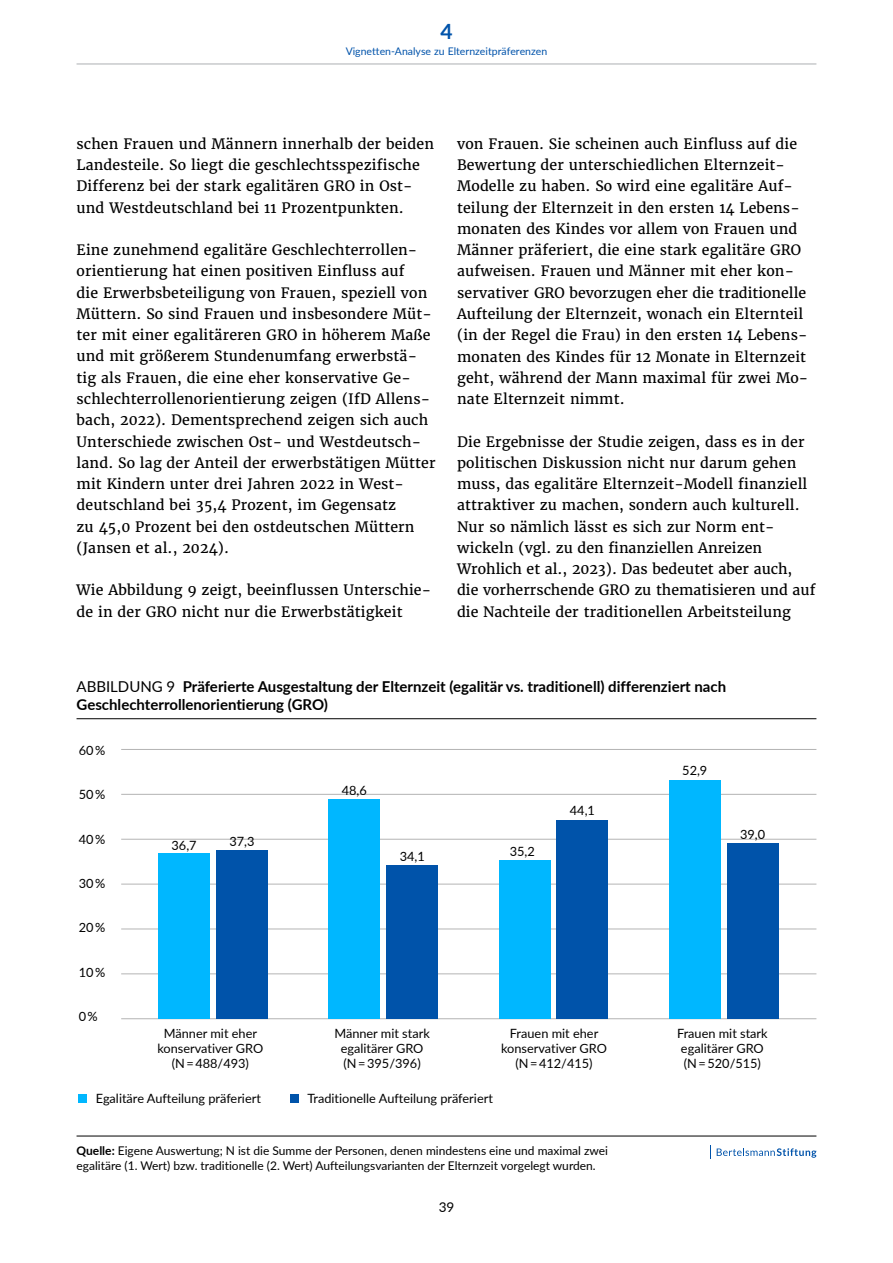
<style>
.page{position:relative;width:893px;height:1263px;background:#fff}
.page>*{position:absolute;margin:0;border:0;box-sizing:border-box;transform-origin:0 0}
.t1{font:700 21px "Lato";color:#0053aa}
.t2{font:700 15px/18px "Lato";color:#000}
.t3{font:14.25px/21.3px "Merriweather";letter-spacing:.01em;color:#000}
.t4{font:13.5px "Lato";color:#000}
.t5{font:12.75px/15px "Lato";color:#000;text-align:center}
.t6{font:12px/15px "Lato";color:#000}
.t7{font:10.5px "Lato";color:#0053aa}
.s1{font-weight:400}
.s2{font-weight:700}
</style>
<div class="page">
<hr style="left:77px;top:64px;width:739px;height:1px;background:#acafb2">
<hr style="left:77px;top:718px;width:739px;height:1px;background:#000">
<hr style="left:121px;top:884px;width:695px;height:1px;background:#b4b4b4">
<hr style="left:121px;top:973px;width:695px;height:1px;background:#b4b4b4">
<hr style="left:121px;top:929px;width:695px;height:1px;background:#b4b4b4">
<hr style="left:121px;top:839px;width:695px;height:1px;background:#b4b4b4">
<hr style="left:121px;top:794px;width:695px;height:1px;background:#b4b4b4">
<hr style="left:121px;top:749px;width:695px;height:1px;background:#b4b4b4">
<hr style="left:121px;top:1018px;width:695px;height:1px;background:#b4b4b4">
<div style="left:79px;top:1095px;width:8px;height:8px;background:#00b7ff"></div>
<div style="left:290px;top:1095px;width:9px;height:8px;background:#0053aa"></div>
<svg style="left:710px;top:1146px;width:1px;height:13px"></svg>
<svg style="left:717px;top:1148px;width:99px;height:10px"></svg>
<hr style="left:77px;top:1136px;width:739px;height:1px;background:#000">
<div style="left:216px;top:851px;width:51px;height:168px;background:#0053aa"></div>
<div style="left:387px;top:865px;width:51px;height:154px;background:#0053aa"></div>
<div style="left:557px;top:820px;width:51px;height:199px;background:#0053aa"></div>
<div style="left:727px;top:843px;width:51px;height:176px;background:#0053aa"></div>
<div style="left:159px;top:853px;width:51px;height:166px;background:#00b7ff"></div>
<div style="left:329px;top:800px;width:51px;height:219px;background:#00b7ff"></div>
<div style="left:499px;top:860px;width:51px;height:159px;background:#00b7ff"></div>
<div style="left:669px;top:780px;width:51px;height:239px;background:#00b7ff"></div>
<h1 class="t1" style="left:440px;top:16px;width:14px">4</h1>
<p class="t7" style="left:346px;top:44px;width:203px">Vignetten-Analyse zu Elternzeitpräferenzen</p>
<p class="t3" style="left:77px;top:133px;width:359px">schen Frauen und Männern innerhalb der beiden Landesteile. So liegt die geschlechtsspezifische Differenz bei der stark egalitären GRO in Ost&shy;und Westdeutschland bei 11 Prozentpunkten.</p>
<p class="t3" style="left:77px;top:239px;width:361px">Eine zunehmend egalitäre Geschlechterrollen&shy;orientierung hat einen positiven Einfluss auf<br>die Erwerbsbeteiligung von Frauen, speziell von Müttern. So sind Frauen und insbesondere Müt&shy;ter mit einer egalitäreren GRO in höherem Maße und mit größerem Stundenumfang erwerbstä&shy;tig als Frauen, die eine eher konservative Ge&shy;schlechterrollenorientierung zeigen (IfD Allens&shy;bach, 2022). Dementsprechend zeigen sich auch Unterschiede zwischen Ost- und Westdeutsch&shy;land. So lag der Anteil der erwerbstätigen Mütter mit Kindern unter drei Jahren 2022 in West&shy;deutschland bei 35,4 Prozent, im Gegensatz<br>zu 45,0 Prozent bei den ostdeutschen Müttern (Jansen et al., 2024).</p>
<p class="t3" style="left:77px;top:580px;width:356px">Wie Abbildung 9 zeigt, beeinflussen Unterschie&shy;de in der GRO nicht nur die Erwerbstätigkeit</p>
<p class="t3" style="left:457px;top:133px;width:353px">von Frauen. Sie scheinen auch Einfluss auf die Bewertung der unterschiedlichen Elternzeit-Modelle zu haben. So wird eine egalitäre Auf&shy;teilung der Elternzeit in den ersten 14 Lebens&shy;monaten des Kindes vor allem von Frauen und Männer präferiert, die eine stark egalitäre GRO aufweisen. Frauen und Männer mit eher kon&shy;servativer GRO bevorzugen eher die traditionelle Aufteilung der Elternzeit, wonach ein Elternteil (in der Regel die Frau) in den ersten 14 Lebens&shy;monaten des Kindes für 12 Monate in Elternzeit geht, während der Mann maximal für zwei Mo&shy;nate Elternzeit nimmt.</p>
<p class="t3" style="left:457px;top:431px;width:360px">Die Ergebnisse der Studie zeigen, dass es in der politischen Diskussion nicht nur darum gehen muss, das egalitäre Elternzeit-Modell finanziell attraktiver zu machen, sondern auch kulturell.<br>Nur so nämlich lässt es sich zur Norm ent&shy;wickeln (vgl. zu den finanziellen Anreizen Wrohlich et al., 2023). Das bedeutet aber auch, die vorherrschende GRO zu thematisieren und auf die Nachteile der traditionellen Arbeitsteilung</p>
<p class="t2" style="left:77px;top:677px;width:651px"><span class="s1">ABBILDUNG 9</span> Präferierte Ausgestaltung der Elternzeit (egalitär vs. traditionell) differenziert nach<br>Geschlechterrollenorientierung (GRO)</p>
<p class="t5" style="left:79px;top:742px;width:28px">60 %</p>
<p class="t5" style="left:79px;top:787px;width:28px">50 %</p>
<p class="t5" style="left:79px;top:831px;width:28px">40 %</p>
<p class="t5" style="left:79px;top:875px;width:28px">30 %</p>
<p class="t5" style="left:79px;top:920px;width:28px">20 %</p>
<p class="t5" style="left:79px;top:964px;width:28px">10 %</p>
<p class="t5" style="left:79px;top:1008px;width:21px">0 %</p>
<p class="t5" style="left:172px;top:837px;width:27px">36,7</p>
<p class="t5" style="left:229px;top:833px;width:27px">37,3</p>
<p class="t5" style="left:342px;top:782px;width:27px">48,6</p>
<p class="t5" style="left:400px;top:848px;width:27px">34,1</p>
<p class="t5" style="left:510px;top:843px;width:27px">35,2</p>
<p class="t5" style="left:570px;top:802px;width:27px">44,1</p>
<p class="t5" style="left:682px;top:763px;width:27px">52,9</p>
<p class="t5" style="left:740px;top:826px;width:27px">39,0</p>
<p class="t5" style="left:334px;top:1025px;width:97px">Männer mit stark egalitärer GRO (N = 395/396)</p>
<p class="t5" style="left:677px;top:1025px;width:92px">Frauen mit stark egalitärer GRO (N = 520/515)</p>
<p class="t5" style="left:157px;top:1025px;width:107px">Männer mit eher konservativer GRO (N = 488/493)</p>
<p class="t5" style="left:501px;top:1025px;width:107px">Frauen mit eher konservativer GRO (N = 412/415)</p>
<p class="t5" style="left:96px;top:1090px;width:167px">Egalitäre Aufteilung präferiert</p>
<p class="t5" style="left:307px;top:1090px;width:187px">Traditionelle Aufteilung präferiert</p>
<p class="t6" style="left:77px;top:1143px;width:533px"><span class="s2">Quelle:</span> Eigene Auswertung; N ist die Summe der Personen, denen mindestens eine und maximal zwei egalitäre (1. Wert) bzw. traditionelle (2. Wert) Aufteilungsvarianten der Elternzeit vorgelegt wurden.</p>
<p class="t4" style="left:439px;top:1197px;width:17px">39</p>
</div>
